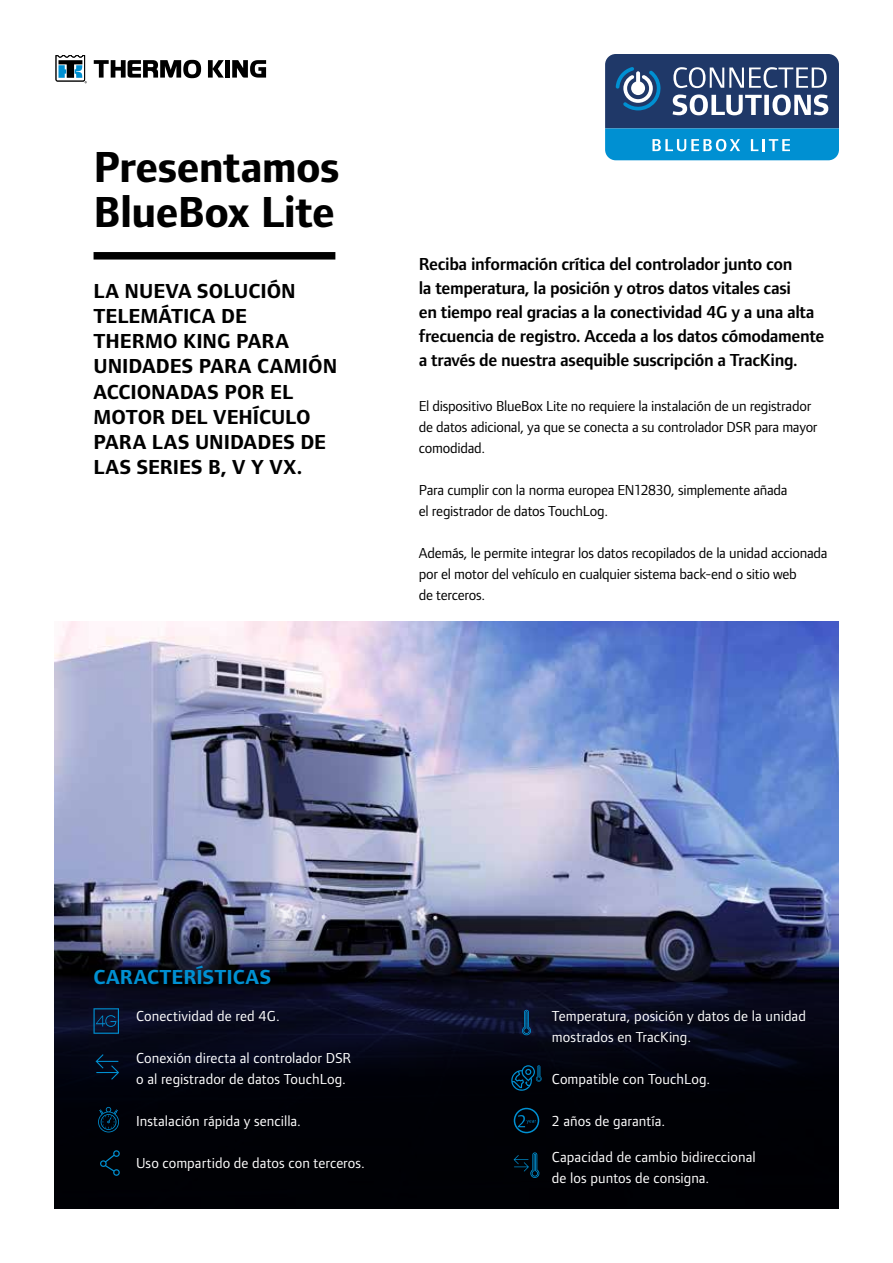
<style>
.page{position:relative;width:893px;height:1263px;background:#fff}
.page>*{position:absolute;margin:0;border:0;box-sizing:border-box;transform-origin:0 0}
.t1{font:700 45px/45px "Foundry Form Sans";letter-spacing:-.015em;color:#000}
.t2{font:700 21px/25.2px "Foundry Form Sans";color:#000}
.t3{font:700 21px "Foundry Form Sans";letter-spacing:.005em;color:#0090d2}
.t4{font:600 18px/24px "Foundry Form Sans";letter-spacing:-.02em;color:#000}
.t5{font:15px/21px "Foundry Form Sans";letter-spacing:-.015em;color:#000}
.t6{font:15px/21px "Foundry Form Sans";letter-spacing:.005em;color:#fff}
</style>
<div class="page">
<img style="left:54px;top:621px;width:785px;height:285px">
<svg style="left:54px;top:906px;width:785px;height:303px;background:#121422"></svg>
<svg style="left:94px;top:60px;width:107px;height:18px"></svg>
<svg style="left:208px;top:60px;width:16px;height:18px"></svg>
<div style="left:225px;top:60px;width:5px;height:18px;background:#000"></div>
<svg style="left:232px;top:60px;width:34px;height:18px"></svg>
<svg style="left:56px;top:55px;width:31px;height:28px"></svg>
<div style="left:94px;top:252px;width:241px;height:8px;background:#000"></div>
<svg style="left:605px;top:54px;width:234px;height:106px;background:#366d9c"></svg>
<svg style="left:100px;top:1150px;width:20px;height:26px"></svg>
<svg style="left:98px;top:1107px;width:21px;height:25px"></svg>
<svg style="left:93px;top:1008px;width:26px;height:26px"></svg>
<svg style="left:96px;top:1054px;width:23px;height:26px"></svg>
<svg style="left:522px;top:1010px;width:9px;height:25px"></svg>
<svg style="left:514px;top:1152px;width:25px;height:26px"></svg>
<svg style="left:518px;top:1115px;width:18px;height:12px"></svg>
<div style="left:514px;top:1108px;width:25px;height:25px;border:2px solid #0090d2;border-radius:50%"></div>
<svg style="left:511px;top:1065px;width:31px;height:26px"></svg>
<h1 class="t1" style="left:94px;top:145px;width:248px">Presentamos<br>BlueBox Lite</h1>
<h2 class="t2" style="left:94px;top:278px;width:245px">LA NUEVA SOLUCIÓN<br>TELEMÁTICA DE<br>THERMO KING PARA<br>UNIDADES PARA CAMIÓN<br>ACCIONADAS POR EL<br>MOTOR DEL VEHÍCULO<br>PARA LAS UNIDADES DE<br>LAS SERIES B, V Y VX.</h2>
<p class="t4" style="left:419px;top:252px;width:407px">Reciba información crítica del controlador junto con<br>la temperatura, la posición y otros datos vitales casi<br>en tiempo real gracias a la conectividad 4G y a una alta frecuencia de registro. Acceda a los datos cómodamente a través de nuestra asequible suscripción a TracKing.</p>
<p class="t5" style="left:419px;top:395px;width:400px">El dispositivo BlueBox Lite no requiere la instalación de un registrador de datos adicional, ya que se conecta a su controlador DSR para mayor comodidad.</p>
<p class="t5" style="left:419px;top:479px;width:370px">Para cumplir con la norma europea EN12830, simplemente añada el registrador de datos TouchLog.</p>
<p class="t5" style="left:419px;top:542px;width:410px">Además, le permite integrar los datos recopilados de la unidad accionada por el motor del vehículo en cualquier sistema back-end o sitio web<br>de terceros.</p>
<h2 class="t3" style="left:93px;top:965px;width:179px">CARACTERÍSTICAS</h2>
<p class="t6" style="left:136px;top:1005px;width:145px">Conectividad de red 4G.</p>
<p class="t6" style="left:136px;top:1047px;width:217px">Conexión directa al controlador DSR o al registrador de datos TouchLog.</p>
<p class="t6" style="left:136px;top:1110px;width:166px">Instalación rápida y sencilla.</p>
<p class="t6" style="left:136px;top:1152px;width:230px">Uso compartido de datos con terceros.</p>
<p class="t6" style="left:552px;top:1005px;width:256px">Temperatura, posición y datos de la unidad mostrados en TracKing.</p>
<p class="t6" style="left:552px;top:1068px;width:160px">Compatible con TouchLog.</p>
<p class="t6" style="left:552px;top:1110px;width:115px">2 años de garantía.</p>
<p class="t6" style="left:552px;top:1146px;width:205px">Capacidad de cambio bidireccional de los puntos de consigna.</p>
</div>
